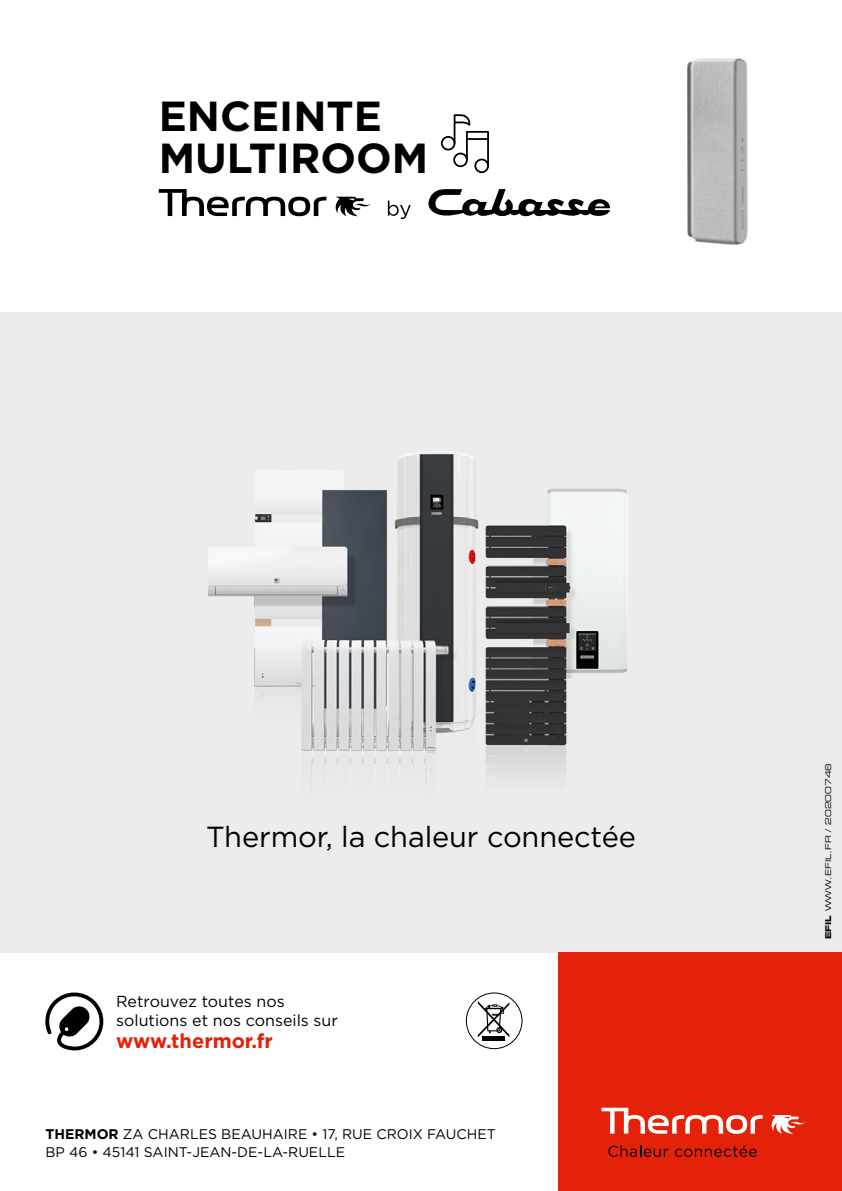
<style>
.page{position:relative;width:842px;height:1191px;background:#fff}
.page>*{position:absolute;margin:0;border:0;box-sizing:border-box;transform-origin:0 0}
.t1{font:700 42px/42px "Gotham";color:#000}
.titres{font:29px "Gotham";letter-spacing:-.005em;color:#000}
.t2{font:700 20px "Gotham";color:#e4220a}
.t3{font:16px/19px "Gotham";color:#000}
.t4{font:14px "Gotham";color:#000}
.t5{font:8px "Eurostile Extended Two";color:#000}
.s1{font-weight:700}
.s2{font-family:"Eurostile Bold Extended Two"}
</style>
<div class="page">
<div style="left:0;top:312px;width:842px;height:640px;background:#ececec"></div>
<svg style="left:45px;top:992px;width:59px;height:58px"></svg>
<div style="left:558px;top:952px;width:284px;height:239px;background:#e4220a"></div>
<svg style="left:771px;top:1115px;width:34px;height:18px"></svg>
<svg style="left:601px;top:1107px;width:162px;height:26px"></svg>
<svg style="left:608px;top:1145px;width:60px;height:12px"></svg>
<svg style="left:675px;top:1145px;width:82px;height:12px"></svg>
<div style="left:441px;top:136px;width:14px;height:14px;border:2px solid #000;border-radius:50%"></div>
<svg style="left:452px;top:114px;width:37px;height:60px"></svg>
<svg style="left:335px;top:197px;width:36px;height:19px"></svg>
<svg style="left:159px;top:189px;width:167px;height:27px"></svg>
<svg style="left:428px;top:189px;width:182px;height:28px"></svg>
<svg style="left:388px;top:201px;width:23px;height:18px"></svg>
<svg style="left:466px;top:992px;width:56px;height:57px"></svg>
<img style="left:208px;top:451px;width:420px;height:333px">
<img style="left:687px;top:58px;width:61px;height:187px">
<p class="t1" style="left:159px;top:95px;width:271px">ENCEINTE<br>MULTIROOM</p>
<p class="titres" style="left:206px;top:818px;width:431px">Thermor, la chaleur connectée</p>
<p class="t3" style="left:116px;top:991px;width:223px">Retrouvez toutes nos solutions et nos conseils sur</p>
<p class="t2" style="left:116px;top:1028px;width:158px">www.thermor.fr</p>
<p class="t4" style="left:45px;top:1125px;width:452px"><span class="s1">THERMOR</span> ZA CHARLES BEAUHAIRE • 17, RUE CROIX FAUCHET</p>
<p class="t4" style="left:45px;top:1143px;width:301px">BP 46 • 45141 SAINT-JEAN-DE-LA-RUELLE</p>
<p class="t5" style="left:823px;top:939px;width:178px;rotate:-90deg"><span class="s2">EFIL</span> WWW.EFIL.FR / 20200746</p>
</div>
